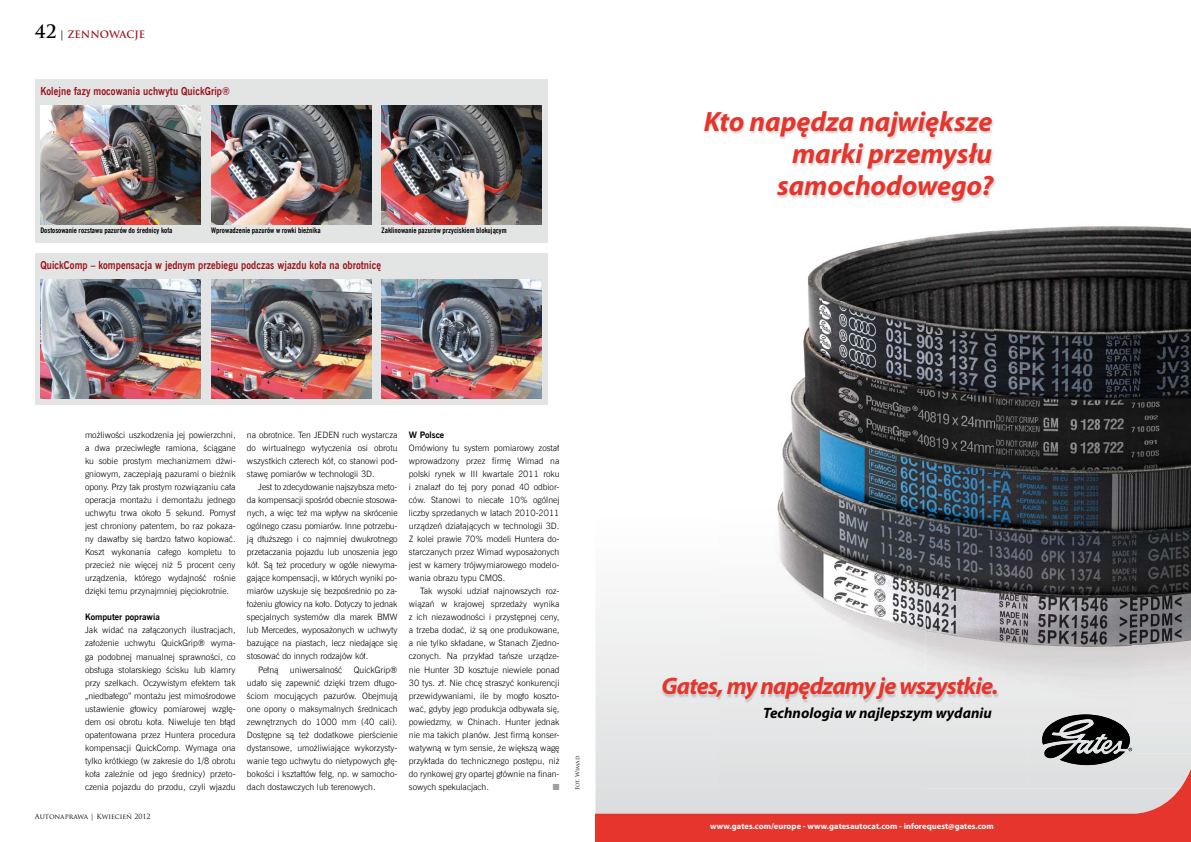
<style>
.page{position:relative;width:1191px;height:842px;background:#fff}
.page>*{position:absolute;margin:0;border:0;box-sizing:border-box;transform-origin:0 0}
.t1{font:italic 700 28px/32px "Myriad Pro";letter-spacing:-.005em;color:#e5352c;text-align:right}
.t2{font:italic 700 24px "Myriad Pro";letter-spacing:-.035em;color:#e5352c}
.t3{font:italic 700 15px "Myriad Pro";color:#000}
.t4{font:700 11px "News Goth EU";letter-spacing:.01em;color:#9a141c;scale:.85 1}
.t5{font:700 10px "Trajan Pro";color:#9a141c}
.t6{font:8.8px/13px "News Goth Lt EU";letter-spacing:-.01em;color:#000;text-align:justify}
.t7{font:700 8.8px "News Goth EU";color:#000}
.t8{font:8.8px "Zapf Dingbats ITC";color:#9c9e9f}
.t9{font:700 8.5px "Myriad Pro";letter-spacing:.005em;color:#fff}
.t10{font:700 7.5px "News Goth Cn EU";color:#000}
.t11{font:7px "Trajan Pro";color:#000}
.t12{font:5.5px "Trajan Pro";color:#000}
.s1{font-size:18px;color:#000}
.s2{color:#000}
</style>
<div class="page">
<div style="left:35px;top:79px;width:512px;height:164px;background:#e3e4e4"></div>
<div style="left:35px;top:254px;width:512px;height:151px;background:#e3e4e4"></div>
<img style="left:41px;top:105px;width:159px;height:119px">
<img style="left:41px;top:280px;width:159px;height:118px">
<img style="left:211px;top:105px;width:160px;height:119px">
<img style="left:211px;top:280px;width:160px;height:118px">
<img style="left:382px;top:105px;width:159px;height:119px">
<img style="left:382px;top:280px;width:159px;height:118px">
<div style="left:595px;top:600px;width:123px;height:115px;background:#efeff0"></div>
<svg style="left:595px;top:715px;width:596px;height:127px;background:#e19693"></svg>
<img style="left:994px;top:226px;width:197px;height:249px">
<img style="left:718px;top:237px;width:207px;height:551px">
<img style="left:925px;top:230px;width:69px;height:245px">
<img style="left:925px;top:475px;width:266px;height:313px">
<img style="left:1040px;top:714px;width:2px;height:37px">
<svg style="left:1042px;top:714px;width:90px;height:52px;background:#666"></svg>
<img style="left:1063px;top:723px;width:26px;height:9px">
<img style="left:1180px;top:769px;width:11px;height:19px">
<img style="left:704px;top:113px;width:292px;height:91px">
<img style="left:662px;top:678px;width:337px;height:25px">
<p class="t5" style="left:35px;top:28px;width:112px"><span class="s1">42</span> <span class="s2">|</span> ZENNOWACJE</p>
<p class="t4" style="left:40px;top:84px;width:224px">Kolejne fazy mocowania uchwytu QuickGrip®</p>
<p class="t10" style="left:41px;top:226px;width:133px">Dostosowanie rozstawu pazurów do średnicy koła</p>
<p class="t10" style="left:211px;top:226px;width:111px">Wprowadzenie pazurów w rowki bieżnika</p>
<p class="t10" style="left:381px;top:226px;width:127px">Zaklinowanie pazurów przyciskiem blokującym</p>
<p class="t4" style="left:40px;top:258px;width:402px">QuickComp – kompensacja w jednym przebiegu podczas wjazdu koła na obrotnicę</p>
<p class="t6" style="left:85px;top:428px;width:152px">możliwości uszkodzenia jej powierzchni, a dwa przeciwległe ramiona, ściągane ku sobie prostym mechanizmem dźwi&shy;gniowym, zaczepiają pazurami o bieżnik opony. Przy tak prostym rozwiązaniu cała operacja montażu i demontażu jednego uchwytu trwa około 5 sekund. Pomysł jest chroniony patentem, bo raz pokaza&shy;ny dawałby się bardzo łatwo kopiować.<br>Koszt wykonania całego kompletu to przecież nie więcej niż 5 procent ceny urządzenia, którego wydajność rośnie dzięki temu przynajmniej pięciokrotnie.</p>
<p class="t7" style="left:85px;top:612px;width:76px">Komputer poprawia</p>
<p class="t6" style="left:85px;top:624px;width:152px">Jak widać na załączonych ilustracjach, założenie uchwytu QuickGrip® wyma&shy;ga podobnej manualnej sprawności, co obsługa stolarskiego ścisku lub klamry przy szelkach. Oczywistym efektem tak „niedbałego” montażu jest mimośrodowe ustawienie głowicy pomiarowej wzglę&shy;dem osi obrotu koła. Niweluje ten błąd opatentowana przez Huntera procedura kompensacji QuickComp. Wymaga ona tylko krótkiego (w zakresie do 1/8 obrotu koła zależnie od jego średnicy) przeto&shy;czenia pojazdu do przodu, czyli wjazdu</p>
<p class="t11" style="left:35px;top:812px;width:117px">Autonaprawa | Kwiecień 2012</p>
<p class="t6" style="left:247px;top:428px;width:152px">na obrotnice. Ten JEDEN ruch wystarcza do wirtualnego wytyczenia osi obrotu wszystkich czterech kół, co stanowi pod&shy;stawę pomiarów w technologii 3D.</p>
<p class="t6" style="left:258px;top:480px;width:141px">Jest to zdecydowanie najszybsza meto-</p>
<p class="t6" style="left:247px;top:493px;width:152px">da kompensacji spośród obecnie stosowa-</p>
<p class="t6" style="left:247px;top:506px;width:152px">nych, a więc też ma wpływ na skrócenie</p>
<p class="t6" style="left:247px;top:519px;width:152px">ogólnego czasu pomiarów. Inne potrzebu-</p>
<p class="t6" style="left:247px;top:533px;width:152px">ją dłuższego i co najmniej dwukrotnego</p>
<p class="t6" style="left:247px;top:546px;width:152px">przetaczania pojazdu lub unoszenia jego</p>
<p class="t6" style="left:247px;top:559px;width:152px">kół. Są też procedury w ogóle niewyma-</p>
<p class="t6" style="left:247px;top:572px;width:152px">gające kompensacji, w których wyniki po-</p>
<p class="t6" style="left:247px;top:585px;width:152px">miarów uzyskuje się bezpośrednio po za-</p>
<p class="t6" style="left:247px;top:598px;width:152px">łożeniu głowicy na koło. Dotyczy to jednak</p>
<p class="t6" style="left:247px;top:611px;width:152px">specjalnych systemów dla marek BMW</p>
<p class="t6" style="left:247px;top:624px;width:152px">lub Mercedes, wyposażonych w uchwyty</p>
<p class="t6" style="left:247px;top:637px;width:152px">bazujące na piastach, lecz niedające się</p>
<p class="t6" style="left:247px;top:650px;width:123px">stosować do innych rodzajów kół.</p>
<p class="t6" style="left:258px;top:663px;width:22px">Pełną</p>
<p class="t6" style="left:290px;top:663px;width:54px">uniwersalność</p>
<p class="t6" style="left:247px;top:663px;width:152px;text-indent:107px">QuickGrip® udało się zapewnić dzięki trzem długo&shy;ściom mocujących pazurów. Obejmują one opony o maksymalnych średnicach zewnętrznych do 1000 mm (40 cali).<br>Dostępne są też dodatkowe pierścienie dystansowe, umożliwiające wykorzysty&shy;wanie tego uchwytu do nietypowych głę&shy;bokości i kształtów felg, np. w samocho&shy;dach dostawczych lub terenowych.</p>
<p class="t7" style="left:409px;top:429px;width:37px">W Polsce</p>
<p class="t6" style="left:409px;top:441px;width:152px">Omówiony tu system pomiarowy został wprowadzony przez firmę Wimad na polski rynek w III kwartale 2011 roku i znalazł do tej pory ponad 40 odbior&shy;ców. Stanowi to niecałe 10% ogólnej liczby sprzedanych w latach 2010-2011 urządzeń działających w technologii 3D.<br>Z kolei prawie 70% modeli Huntera do&shy;starczanych przez Wimad wyposażonych jest w kamery trójwymiarowego modelo&shy;wania obrazu typu CMOS.</p>
<p class="t6" style="left:409px;top:585px;width:152px;text-indent:11px">Tak wysoki udział najnowszych roz&shy;wiązań w krajowej sprzedaży wynika z ich niezawodności i przystępnej ceny, a trzeba dodać, iż są one produkowane, a nie tylko składane, w Stanach Zjedno&shy;czonych. Na przykład tańsze urządze&shy;nie Hunter 3D kosztuje niewiele ponad 30 tys. zł. Nie chcę straszyć konkurencji przewidywaniami, ile by mogło koszto&shy;wać, gdyby jego produkcja odbywała się, powiedzmy, w Chinach. Hunter jednak nie ma takich planów. Jest firmą konser&shy;watywną w tym sensie, że większą wagę przykłada do technicznego postępu, niż do rynkowej gry opartej głównie na finan&shy;sowych spekulacjach.</p>
<p class="t8" style="left:553px;top:783px;width:8px">■</p>
<p class="t12" style="left:574px;top:790px;width:36px;rotate:-90deg">Fot. Wimad</p>
<h1 class="t1" style="left:703px;top:106px;width:291px">Kto napędza największe marki przemysłu samochodowego?</h1>
<h2 class="t2" style="left:661px;top:673px;width:339px">Gates, my napędzamy je wszystkie.</h2>
<h3 class="t3" style="left:763px;top:704px;width:230px">Technologia w najlepszym wydaniu</h3>
<p class="t9" style="left:710px;top:822px;width:285px">www.gates.com/europe - www.gatesautocat.com - inforequest@gates.com</p>
</div>
